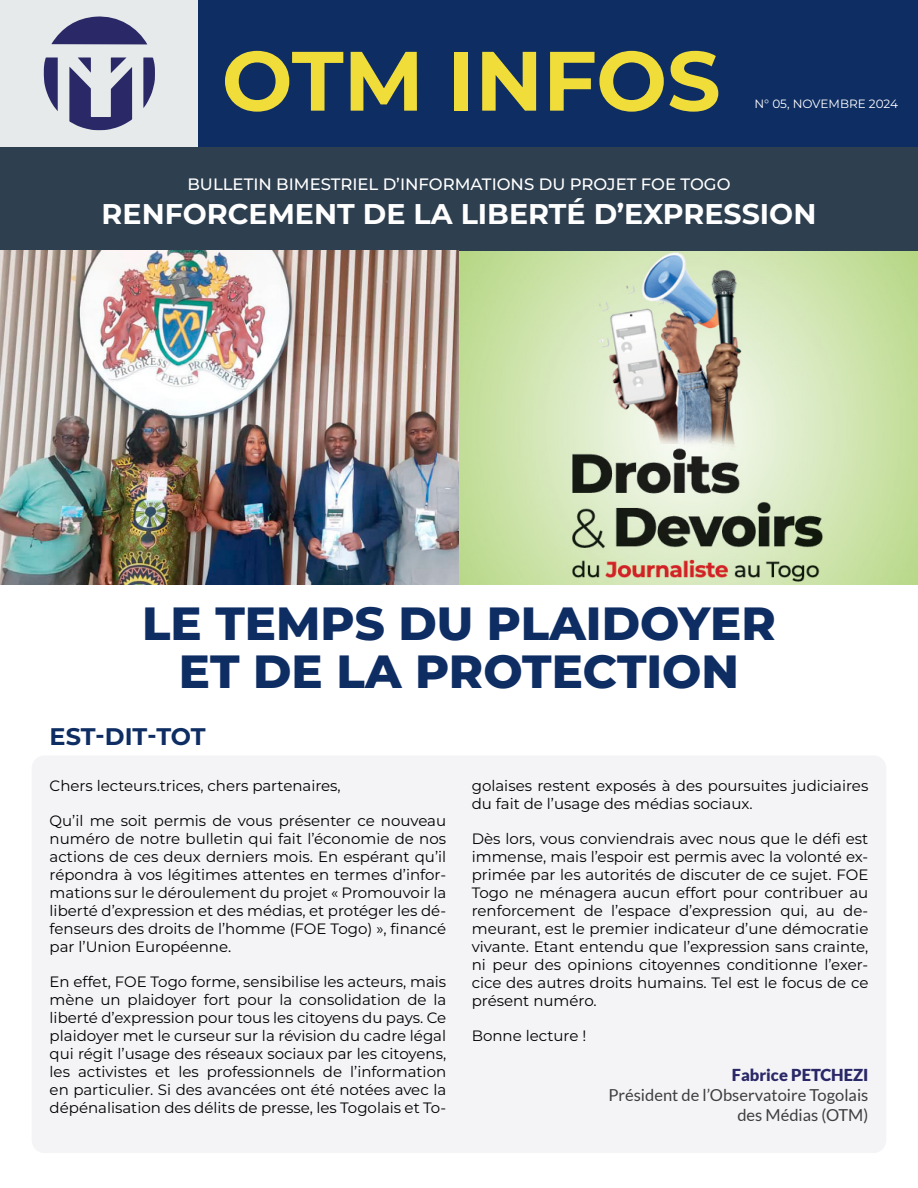
<style>
.page{position:relative;width:918px;height:1188px;background:#fff}
.page>*{position:absolute;margin:0;border:0;box-sizing:border-box;transform-origin:0 0}
.t1{font:700 84px "Montserrat";color:#f0dd39}
.t2{font:800 46.5px/48px "Montserrat";color:#0e2d63;text-align:center}
.t3{font:700 28.5px "Montserrat";color:#fff}
.t4{font:700 24px "Montserrat";letter-spacing:-.005em;color:#0e2d63}
.t5{font:500 16.5px "Montserrat";color:#fff}
.t6{font:16.5px/19.8px "Lato";color:#3e3d40;text-align:right}
.t7{font:900 16.5px "Lato";color:#2a2867}
.t8{font:15px/18px "Montserrat";color:#000;text-align:justify}
.t9{font:12px "Montserrat";color:#fff}
</style>
<div class="page">
<div style="left:32px;top:755px;width:854px;height:398px;background:#f4f4f7;border-radius:13px"></div>
<img style="left:459px;top:251px;width:459px;height:334px">
<div style="left:0;top:147px;width:918px;height:104px;background:#2e3f50"></div>
<div style="left:0;top:0;width:199px;height:147px;background:#e6eaea"></div>
<div style="left:199px;top:0;width:719px;height:147px;background:#0e2d63"></div>
<svg style="left:52px;top:16px;width:95px;height:28px"></svg>
<svg style="left:44px;top:58px;width:14px;height:53px"></svg>
<svg style="left:143px;top:57px;width:12px;height:51px"></svg>
<svg style="left:69px;top:57px;width:63px;height:73px"></svg>
<img style="left:0;top:251px;width:459px;height:334px">
<h1 class="t1" style="left:222px;top:25px;width:500px">OTM INFOS</h1>
<p class="t9" style="left:754px;top:96px;width:145px">N° 05, NOVEMBRE 2024</p>
<p class="t5" style="left:187px;top:173px;width:545px">BULLETIN BIMESTRIEL D’INFORMATIONS DU PROJET FOE TOGO</p>
<h3 class="t3" style="left:102px;top:195px;width:716px">RENFORCEMENT DE LA LIBERTÉ D’EXPRESSION</h3>
<h2 class="t2" style="left:142px;top:598px;width:635px">LE TEMPS DU PLAIDOYER<br>ET DE LA PROTECTION</h2>
<h3 class="t4" style="left:50px;top:720px;width:158px">EST-DIT-TOT</h3>
<p class="t8" style="left:50px;top:776px;width:293px">Chers lecteurs.trices, chers partenaires,</p>
<p class="t8" style="left:50px;top:811px;width:398px">Qu’il me soit permis de vous présenter ce nouveau numéro de notre bulletin qui fait l’économie de nos actions de ces deux derniers mois. En espérant qu’il répondra à vos légitimes attentes en termes d’infor&shy;mations sur le déroulement du projet « Promouvoir la liberté d’expression et des médias, et protéger les dé&shy;fenseurs des droits de l’homme (FOE Togo) », financé par l’Union Européenne.</p>
<p class="t8" style="left:50px;top:972px;width:398px">En effet, FOE Togo forme, sensibilise les acteurs, mais mène un plaidoyer fort pour la consolidation de la liberté d’expression pour tous les citoyens du pays. Ce plaidoyer met le curseur sur la révision du cadre légal qui régit l’usage des réseaux sociaux par les citoyens, les activistes et les professionnels de l’information en particulier. Si des avancées ont été notées avec la dépénalisation des délits de presse, les Togolais et To-</p>
<p class="t8" style="left:472px;top:776px;width:398px">golaises restent exposés à des poursuites judiciaires du fait de l’usage des médias sociaux.</p>
<p class="t8" style="left:472px;top:829px;width:398px">Dès lors, vous conviendrais avec nous que le défi est immense, mais l’espoir est permis avec la volonté ex&shy;primée par les autorités de discuter de ce sujet. FOE Togo ne ménagera aucun effort pour contribuer au renforcement de l’espace d’expression qui, au de&shy;meurant, est le premier indicateur d’une démocratie vivante. Etant entendu que l’expression sans crainte, ni peur des opinions citoyennes conditionne l’exer&shy;cice des autres droits humains. Tel est le focus de ce présent numéro.</p>
<p class="t8" style="left:472px;top:1026px;width:116px">Bonne lecture !</p>
<p class="t7" style="left:732px;top:1065px;width:138px">Fabrice PETCHEZI</p>
<p class="t6" style="left:608px;top:1085px;width:261px">Président de l’Observatoire Togolais des Médias (OTM)</p>
</div>
